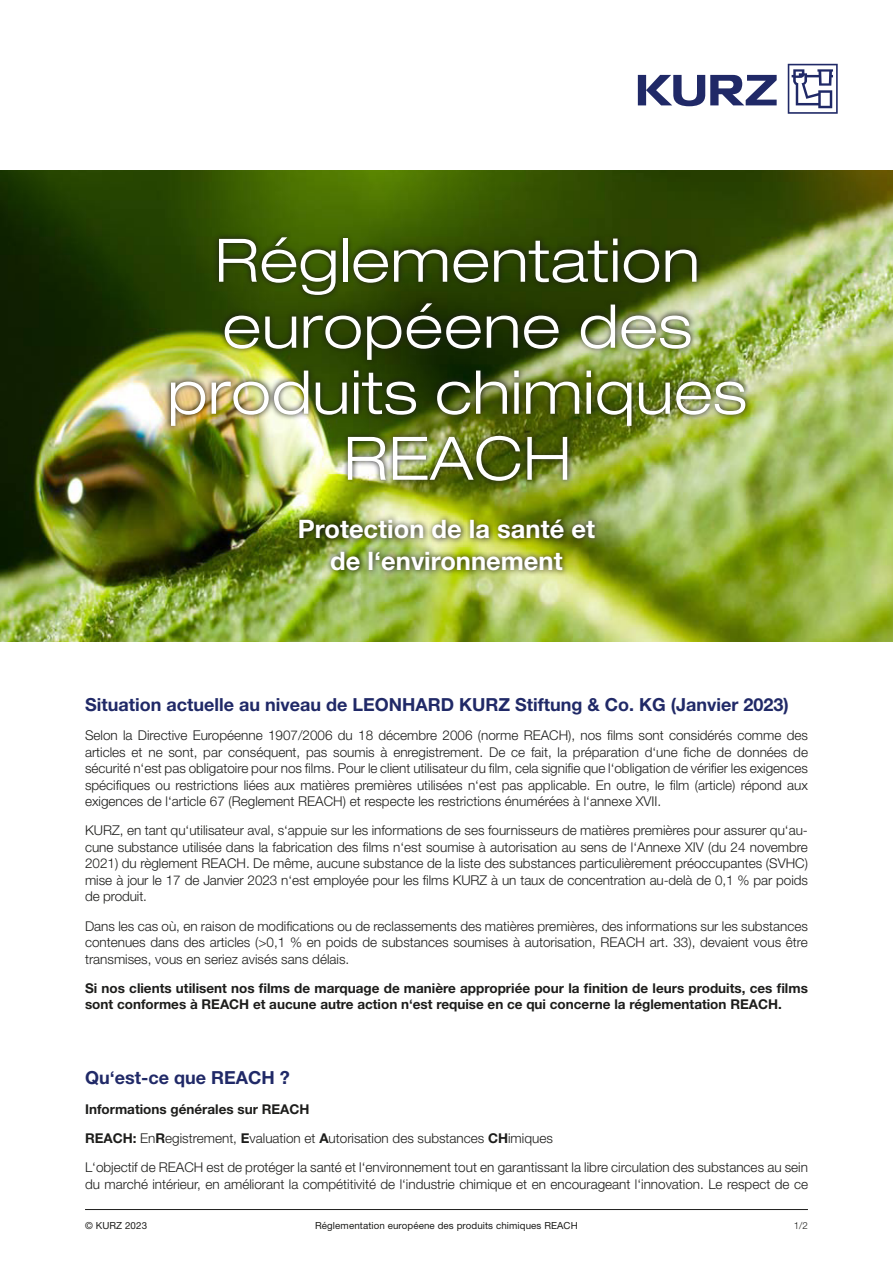
<style>
.page{position:relative;width:893px;height:1263px;background:#fff}
.page>*{position:absolute;margin:0;border:0;box-sizing:border-box;transform-origin:0 0}
.t1{font:300 expanded 60px/66px "Helvetica Neue LT Std";letter-spacing:.01em;color:#fff;text-align:center}
.t2{font:700 25.5px/31.5px "Helvetica Neue LT Std";color:#fff;text-align:center}
.t3{font:700 18px "Helvetica Neue LT Std";color:#202967}
.t4{font:300 13.5px/16.5px "Helvetica Neue LT Std";color:#1d1d1b;text-align:justify}
.t5{font:700 13.5px/16.5px "Helvetica Neue LT Std";color:#1d1d1b}
.t6{font:9.75px "Helvetica Neue LT Std";letter-spacing:.01em;color:#1d1d1b}
.t7{font:300 9.75px "Helvetica Neue LT Std";color:#1d1d1b}
.s1{font-weight:700}
</style>
<div class="page">
<img style="left:0;top:170px;width:893px;height:472px">
<img style="left:165px;top:231px;width:586px;height:257px">
<img style="left:294px;top:513px;width:306px;height:63px">
<svg style="left:788px;top:64px;width:50px;height:50px"></svg>
<svg style="left:638px;top:75px;width:139px;height:31px"></svg>
<hr style="left:85px;top:1209px;width:723px;height:1px;background:#1d1d1b">
<h1 class="t1" style="left:168px;top:227px;width:581px">Réglementation européene des produits chimiques<br>REACH</h1>
<h2 class="t2" style="left:298px;top:513px;width:299px">Protection de la santé et de l‘environnement</h2>
<h3 class="t3" style="left:85px;top:693px;width:705px">Situation actuelle au niveau de LEONHARD KURZ Stiftung &amp; Co. KG (Janvier 2023)</h3>
<p class="t4" style="left:85px;top:727px;width:724px">Selon la Directive Européenne 1907/2006 du 18 décembre 2006 (norme REACH), nos films sont considérés comme des articles et ne sont, par conséquent, pas soumis à enregistrement. De ce fait, la préparation d‘une fiche de données de sécurité n‘est pas obligatoire pour nos films. Pour le client utilisateur du film, cela signifie que l‘obligation de vérifier les exigences spécifiques ou restrictions liées aux matières premières utilisées n‘est pas applicable. En outre, le film (article) répond aux exigences de l‘article 67 (Reglement REACH) et respecte les restrictions énumérées à l‘annexe XVII.</p>
<p class="t4" style="left:85px;top:822px;width:724px">KURZ, en tant qu‘utilisateur aval, s‘appuie sur les informations de ses fournisseurs de matières premières pour assurer qu‘au&shy;cune substance utilisée dans la fabrication des films n‘est soumise à autorisation au sens de l‘Annexe XIV (du 24 novembre 2021) du règlement REACH. De même, aucune substance de la liste des substances particulièrement préoccupantes (SVHC) mise à jour le 17 de Janvier 2023 n‘est employée pour les films KURZ à un taux de concentration au-delà de 0,1 % par poids de produit.</p>
<p class="t4" style="left:85px;top:917px;width:724px">Dans les cas où, en raison de modifications ou de reclassements des matières premières, des informations sur les substances contenues dans des articles (&gt;0,1 % en poids de substances soumises à autorisation, REACH art. 33), devaient vous être transmises, vous en seriez avisés sans délais.</p>
<p class="t5" style="left:85px;top:979px;width:724px">Si nos clients utilisent nos films de marquage de manière appropriée pour la finition de leurs produits, ces films sont conformes à REACH et aucune autre action n‘est requise en ce qui concerne la réglementation REACH.</p>
<h3 class="t3" style="left:85px;top:1067px;width:206px">Qu‘est-ce que REACH ?</h3>
<p class="t4" style="left:85px;top:1094px;width:724px;line-height:29.2px;text-align:left"><span class="s1">Informations générales sur REACH<br>REACH:</span> En<span class="s1">R</span>egistrement, <span class="s1">E</span>valuation et <span class="s1">A</span>utorisation des substances <span class="s1">CH</span>imiques<br>L‘objectif de REACH est de protéger la santé et l‘environnement tout en garantissant la libre circulation des substances au sein</p>
<p class="t4" style="left:85px;top:1175px;width:724px">du marché intérieur, en améliorant la compétitivité de l‘industrie chimique et en encourageant l‘innovation. Le respect de ce</p>
<p class="t6" style="left:85px;top:1219px;width:64px">© KURZ 2023</p>
<p class="t7" style="left:794px;top:1219px;width:16px">1/2</p>
<p class="t6" style="left:315px;top:1219px;width:264px">Réglementation européene des produits chimiques REACH</p>
</div>
